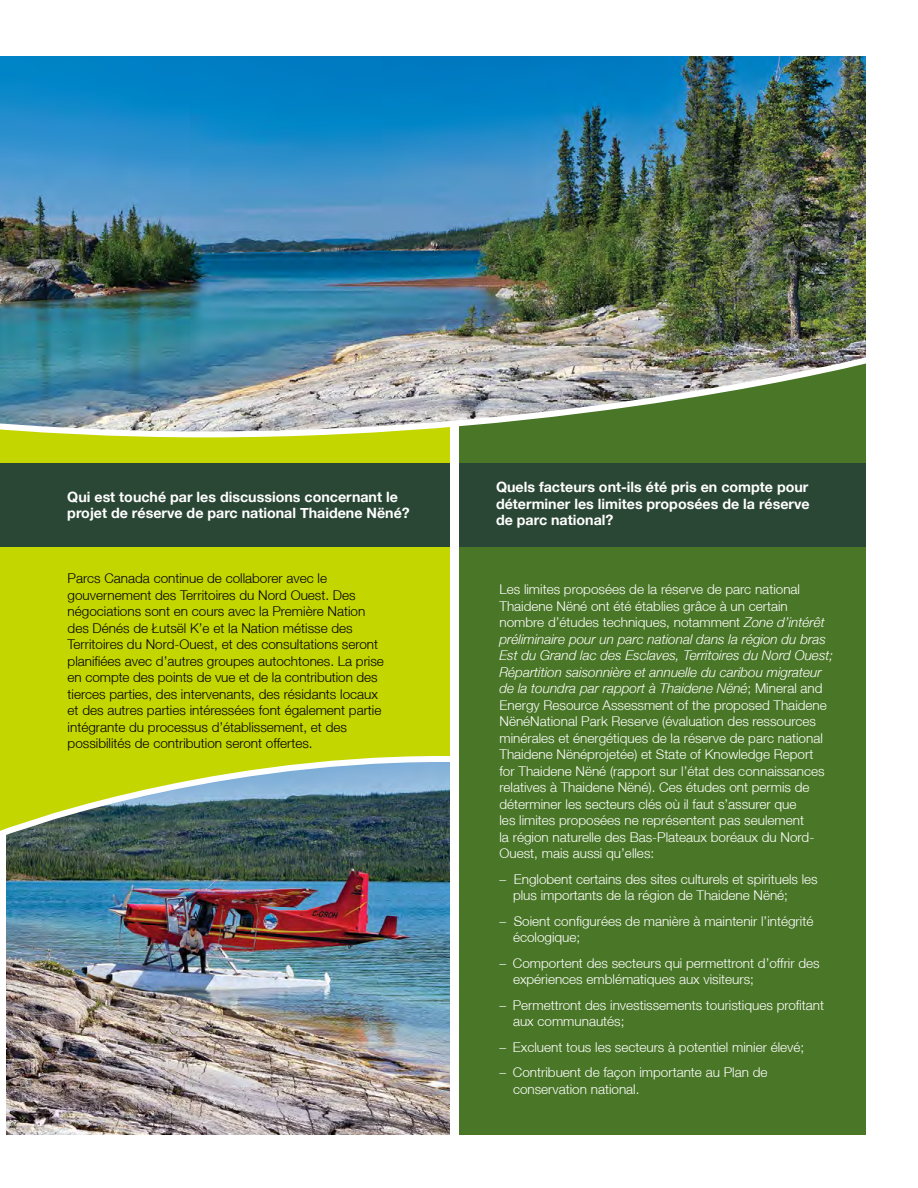
<style>
.page{position:relative;width:918px;height:1188px;background:#fff}
.page>*{position:absolute;margin:0;border:0;box-sizing:border-box;transform-origin:0 0}
.t1{font:700 14.25px/16.5px "Helvetica Neue";color:#fff}
.t2{font:300 13.5px/16.5px "Helvetica Neue LT";color:#fff}
.t3{font:300 13.5px/16.5px "Helvetica Neue LT";color:#000}
.s1{font-style:italic}
</style>
<div class="page">
<div style="left:0;top:357px;width:496px;height:777px;background:#c4d600"></div>
<img style="left:0;top:756px;width:450px;height:379px">
<div style="left:454px;top:292px;width:433px;height:849px;background:#4a7628"></div>
<img style="left:0;top:56px;width:867px;height:384px">
<div style="left:0;top:464px;width:891px;height:83px;background:#2a4634"></div>
<div style="left:450px;top:423px;width:9px;height:765px;background:#fff"></div>
<div style="left:0;top:1135px;width:877px;height:39px;background:#fff"></div>
<div style="left:867px;top:39px;width:34px;height:1107px;background:#fff"></div>
<p class="t1" style="left:67px;top:489px;width:344px">Qui est touché par les discussions concernant le projet de réserve de parc national Thaidene Nëné?</p>
<p class="t1" style="left:496px;top:479px;width:315px;text-align:justify">Quels facteurs ont-ils été pris en compte pour déterminer les limites proposées de la réserve de parc national?</p>
<p class="t3" style="left:68px;top:570px;width:318px">Parcs Canada continue de collaborer avec le gouvernement des Territoires du Nord Ouest. Des négociations sont en cours avec la Première Nation des Dénés de Łutsël K’e et la Nation métisse des Territoires du Nord-Ouest, et des consultations seront planifiées avec d’autres groupes autochtones. La prise en compte des points de vue et de la contribution des tierces parties, des intervenants, des résidants locaux et des autres parties intéressées font également partie intégrante du processus d’établissement, et des possibilités de contribution seront offertes.</p>
<p class="t2" style="left:500px;top:581px;width:335px">Les limites proposées de la réserve de parc national Thaidene Nëné ont été établies grâce à un certain nombre d’études techniques, notamment <span class="s1">Zone d’intérêt préliminaire pour un parc national dans la région du bras Est du Grand lac des Esclaves, Territoires du Nord Ouest; Répartition saisonnière et annuelle du caribou migrateur de la toundra par rapport à Thaidene Nëné</span>; Mineral and Energy Resource Assessment of the proposed Thaidene NënéNational Park Reserve (évaluation des ressources minérales et énergétiques de la réserve de parc national Thaidene Nënéprojetée) et State of Knowledge Report<br>for Thaidene Nëné (rapport sur l’état des connaissances relatives à Thaidene Nëné). Ces études ont permis de déterminer les secteurs clés où il faut s’assurer que<br>les limites proposées ne représentent pas seulement<br>la région naturelle des Bas-Plateaux boréaux du Nord-Ouest, mais aussi qu’elles:</p>
<p class="t2" style="left:513px;top:870px;width:306px;text-indent:-14px">– Englobent certains des sites culturels et spirituels les plus importants de la région de Thaidene Nëné;</p>
<p class="t2" style="left:513px;top:912px;width:302px;text-indent:-14px">– Soient configurées de manière à maintenir l’intégrité écologique;</p>
<p class="t2" style="left:513px;top:954px;width:308px;text-indent:-14px">– Comportent des secteurs qui permettront d’offrir des expériences emblématiques aux visiteurs;</p>
<p class="t2" style="left:513px;top:996px;width:313px;text-indent:-14px">– Permettront des investissements touristiques profitant aux communautés;</p>
<p class="t2" style="left:500px;top:1038px;width:306px">– Excluent tous les secteurs à potentiel minier élevé;</p>
<p class="t2" style="left:513px;top:1064px;width:256px;text-indent:-14px">– Contribuent de façon importante au Plan de conservation national.</p>
</div>
